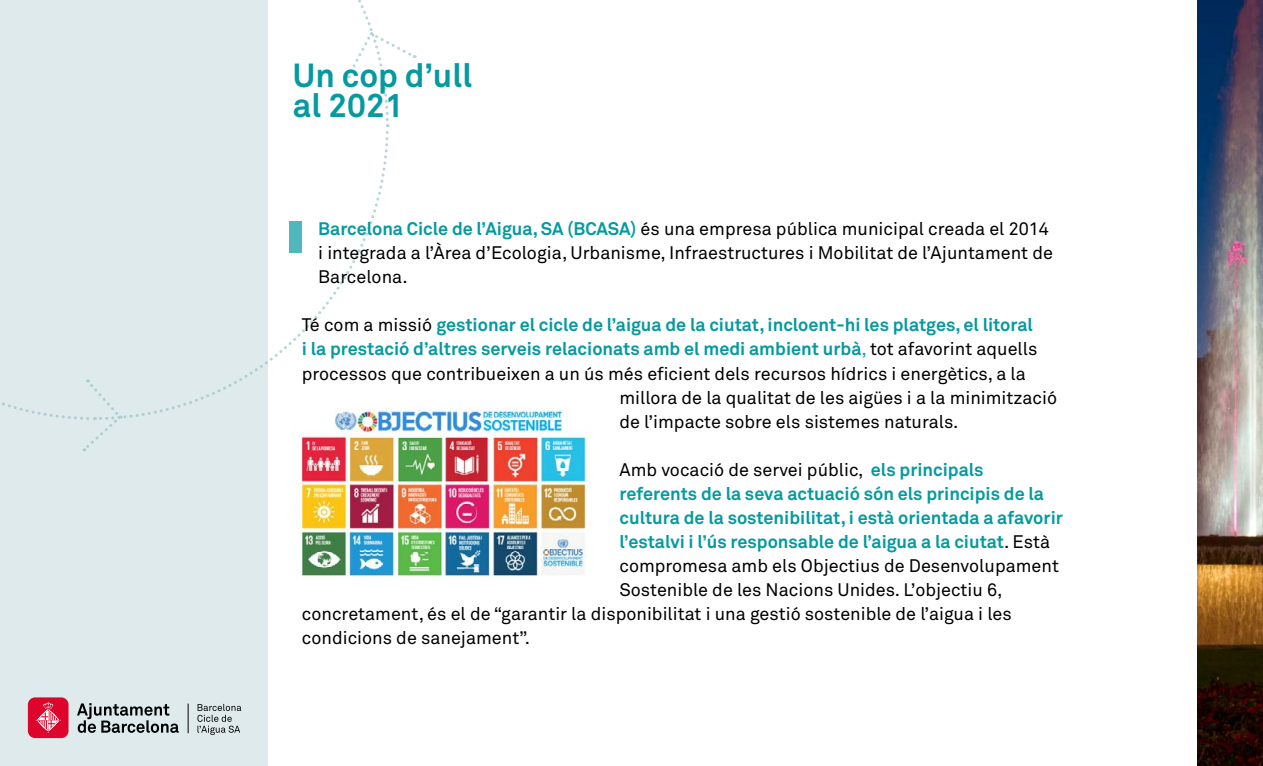
<style>
.page{position:relative;width:1263px;height:766px;background:#fff}
.page>*{position:absolute;margin:0;border:0;box-sizing:border-box;transform-origin:0 0}
.t1{font:700 33px "Akkurat Pro";color:#049aa0}
.t2{font:18px/24px "Akkurat Pro";color:#000}
.t3{font:700 18px "Akkurat Pro";color:#049aa0}
.s1{font-weight:700;color:#049aa0}
.s2{font-weight:400;color:#000}
.s3{font-weight:400}
</style>
<div class="page">
<div style="left:0;top:0;width:268px;height:765px;background:#deeaec"></div>
<svg style="left:2px;top:0;width:414px;height:452px"></svg>
<svg style="left:77px;top:703px;width:102px;height:29px"></svg>
<div style="left:28px;top:697px;width:41px;height:40px;background:#dd052b;border-radius:7px"></div>
<svg style="left:36px;top:701px;width:25px;height:31px"></svg>
<svg style="left:197px;top:703px;width:44px;height:31px"></svg>
<hr style="left:188px;top:703px;width:1px;height:30px;background:#020203">
<div style="left:289px;top:221px;width:12px;height:32px;background:#4fb8bc"></div>
<img style="left:281px;top:404px;width:306px;height:173px">
<img style="left:1197px;top:0;width:66px;height:765px">
<p class="t1" style="left:293px;top:55px;width:181px">Un cop d’ull</p>
<p class="t1" style="left:293px;top:85px;width:112px">al 2021</p>
<p class="t2" style="left:318px;top:217px;width:736px"><span class="s1">Barcelona Cicle de l’Aigua, SA (BCASA)</span> és una empresa pública municipal creada el 2014 i integrada a l’Àrea d’Ecologia, Urbanisme, Infraestructures i Mobilitat de l’Ajuntament de<br>Barcelona.</p>
<p class="t3" style="left:302px;top:314px;width:733px"><span class="s2">Té com a missió</span> gestionar el cicle de l’aigua de la ciutat, incloent-hi les platges, el litoral</p>
<p class="t3" style="left:302px;top:338px;width:737px">i la prestació d’altres serveis relacionats amb el medi ambient urbà<span class="s3">,</span> <span class="s2">tot afavorint aquells</span></p>
<p class="t2" style="left:302px;top:361px;width:725px">processos que contribueixen a un ús més eficient dels recursos hídrics i energètics, a la</p>
<p class="t2" style="left:619px;top:385px;width:439px">millora de la qualitat de les aigües i a la minimització</p>
<p class="t2" style="left:619px;top:409px;width:340px">de l’impacte sobre els sistemes naturals.</p>
<p class="t2" style="left:619px;top:457px;width:366px">Amb vocació de servei públic, <span class="s1">els principals</span></p>
<p class="t3" style="left:619px;top:482px;width:426px">referents de la seva actuació són els principis de la</p>
<p class="t3" style="left:619px;top:506px;width:445px">cultura de la sostenibilitat, i està orientada a afavorir</p>
<p class="t3" style="left:619px;top:530px;width:432px">l’estalvi i l’ús responsable de l’aigua a la ciutat<span class="s2">. Està</span></p>
<p class="t2" style="left:619px;top:553px;width:441px">compromesa amb els Objectius de Desenvolupament</p>
<p class="t2" style="left:619px;top:577px;width:384px">Sostenible de les Nacions Unides. L’objectiu 6,</p>
<p class="t2" style="left:302px;top:601px;width:711px">concretament, és el de “garantir la disponibilitat i una gestió sostenible de l’aigua i les</p>
<p class="t2" style="left:302px;top:625px;width:230px">condicions de sanejament”.</p>
</div>
